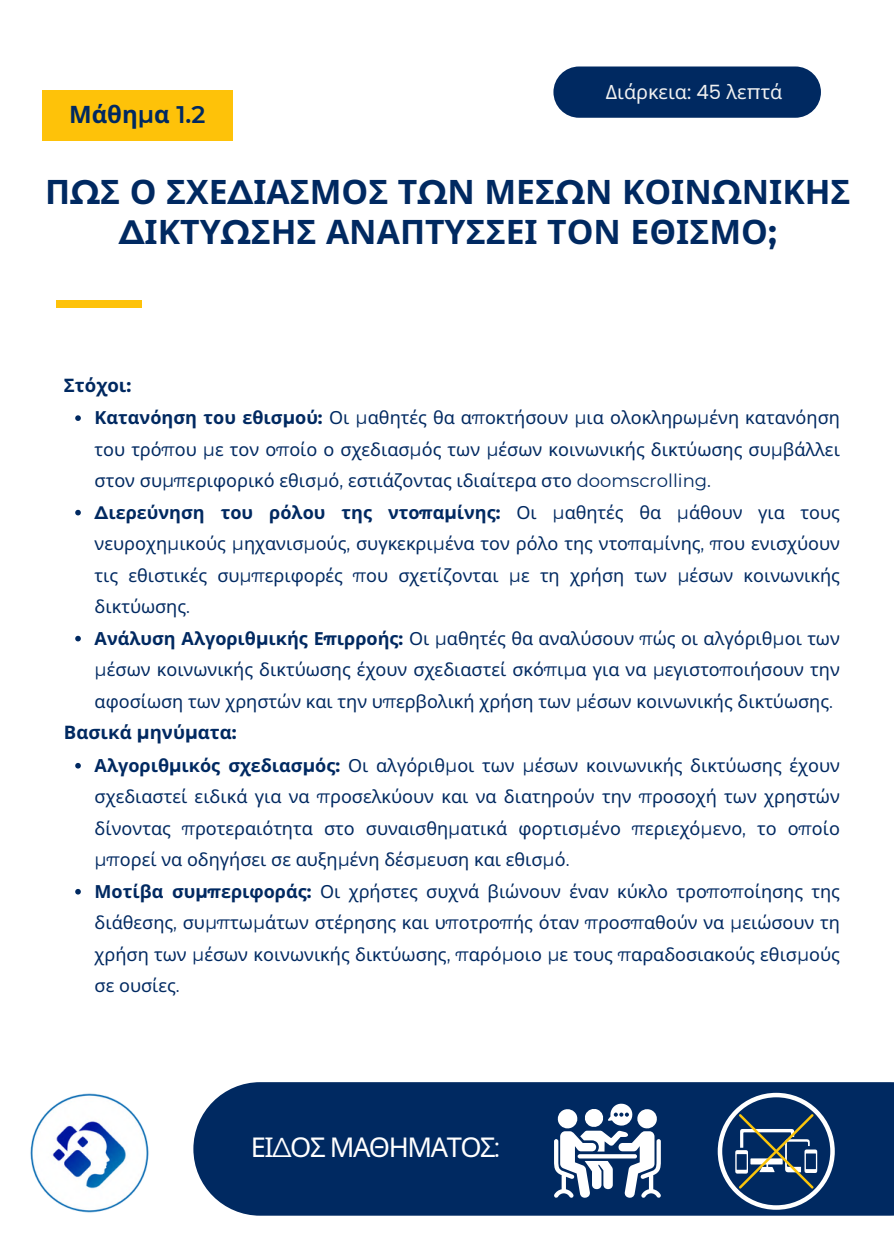
<style>
.page{position:relative;width:894px;height:1233px;background:#fff}
.page>*{position:absolute;margin:0;border:0;box-sizing:border-box;transform-origin:0 0}
.t1{font:700 33.75px/39.3px "Noto Sans";color:#002961;text-align:center}
.t2{font:27.3px "Noto Sans";letter-spacing:-.055em;color:#fff}
.t3{font:700 24px "Noto Sans";color:#002961}
.t4{font:19.65px "Noto Sans";color:#f1f1f1}
.t5{font:700 18.6px "Noto Sans";color:#002961}
.t6{font:18px/31.5px "Noto Sans";color:#002961;text-align:justify}
.s1{font-family:"Montserrat";font-weight:600}
.s2{font-family:"Poppins"}
.s3{font-family:"Montserrat"}
.s4{font-weight:700}
.s5{font-family:"Montserrat";font-weight:700}
</style>
<div class="page">
<div style="left:56px;top:301px;width:85px;height:7px;background:#fec209"></div>
<div style="left:42px;top:90px;width:190px;height:51px;background:#fec209"></div>
<div style="left:553px;top:67px;width:267px;height:51px;background:#002961;border-radius:26px"></div>
<img style="left:30px;top:1093px;width:119px;height:120px">
<svg style="left:75px;top:415px;width:6px;height:6px"></svg>
<svg style="left:75px;top:510px;width:6px;height:5px"></svg>
<svg style="left:75px;top:636px;width:6px;height:5px"></svg>
<svg style="left:75px;top:763px;width:6px;height:6px"></svg>
<svg style="left:75px;top:889px;width:6px;height:6px"></svg>
<div style="left:193px;top:1082px;width:700px;height:134px;background:#002961"></div>
<svg style="left:553px;top:1102px;width:108px;height:98px"></svg>
<svg style="left:717px;top:1093px;width:117px;height:117px"></svg>
<p class="t3" style="left:69px;top:97px;width:138px">Μάθη<span class="s1">μ</span>α <span class="s1">1.2</span></p>
<p class="t4" style="left:605px;top:78px;width:178px">Διάρκεια<span class="s2">: 45</span> λε<span class="s2">π</span>τά</p>
<h4 class="t1" style="left:45px;top:172px;width:806px">Π<span class="s3">Ω</span>Σ Ο ΣΧΕ<span class="s3">Δ</span>ΙΑΣΜΟΣ Τ<span class="s3">Ω</span>Ν ΜΕΣ<span class="s3">Ω</span>Ν ΚΟΙΝ<span class="s3">Ω</span>ΝΙΚΗΣ<br><span class="s3">Δ</span>ΙΚΤΥ<span class="s3">Ω</span>ΣΗΣ ΑΝΑΠΤΥΣΣΕΙ ΤΟΝ ΕΘΙΣΜΟ<span class="s3">;</span></h4>
<p class="t5" style="left:64px;top:372px;width:69px">Στόχοι<span class="s3">:</span></p>
<h1 class="t6" style="left:95px;top:402px;width:746px"><span class="s4">Κατανόηση του εθισ</span><span class="s5">μ</span><span class="s4">ού</span><span class="s5">:</span> Οι <span class="s3">μ</span>αθητές θα α<span class="s3">π</span>οκτήσουν <span class="s3">μ</span>ια ολοκληρω<span class="s3">μ</span>ένη κατανόηση του τρό<span class="s3">π</span>ου <span class="s3">μ</span>ε τον ο<span class="s3">π</span>οίο ο σχεδιασ<span class="s3">μ</span>ός των <span class="s3">μ</span>έσων κοινωνικής δικτύωσης συ<span class="s3">μ</span>βάλλει στον συ<span class="s3">μπ</span>εριφορικό εθισ<span class="s3">μ</span>ό<span class="s3">,</span> εστιάζοντας ιδιαίτερα στο <span class="s3">doomscrolling.</span></h1>
<p class="t6" style="left:95px;top:496px;width:746px"><span class="s5">Δ</span><span class="s4">ιερεύνηση του ρόλου της ντο</span><span class="s5">π</span><span class="s4">α</span><span class="s5">μ</span><span class="s4">ίνης</span><span class="s5">:</span> Οι <span class="s3">μ</span>αθητές θα <span class="s3">μ</span>άθουν για τους νευροχη<span class="s3">μ</span>ικούς <span class="s3">μ</span>ηχανισ<span class="s3">μ</span>ούς<span class="s3">,</span> συγκεκρι<span class="s3">μ</span>ένα τον ρόλο της ντο<span class="s3">π</span>α<span class="s3">μ</span>ίνης<span class="s3">, π</span>ου ενισχύουν τις εθιστικές συ<span class="s3">μπ</span>εριφορές <span class="s3">π</span>ου σχετίζονται <span class="s3">μ</span>ε τη χρήση</p>
<h4 class="t6" style="left:634px;top:559px;width:207px">των <span class="s3">μ</span>έσων κοινωνικής</h4>
<h4 class="t6" style="left:95px;top:591px;width:746px;text-align:left">δικτύωσης<span class="s3">.<br></span><span class="s4">Ανάλυση Αλγοριθ</span><span class="s5">μ</span><span class="s4">ικής Ε</span><span class="s5">π</span><span class="s4">ιρροής</span><span class="s5">:</span> Οι <span class="s3">μ</span>αθητές θα αναλύσουν <span class="s3">π</span>ώς οι αλγόριθ<span class="s3">μ</span>οι των <span class="s3">μ</span>έσων κοινωνικής δικτύωσης έχουν σχεδιαστεί σκό<span class="s3">π</span>ι<span class="s3">μ</span>α για να <span class="s3">μ</span>εγιστο<span class="s3">π</span>οιήσουν την αφοσίωση των χρηστών και την υ<span class="s3">π</span>ερβολική χρήση των <span class="s3">μ</span>έσων κοινωνικής δικτύωσης<span class="s3">.</span></h4>
<p class="t5" style="left:64px;top:719px;width:174px">Βασικά <span class="s3">μ</span>ηνύ<span class="s3">μ</span>ατα<span class="s3">:</span></p>
<p class="t6" style="left:95px;top:749px;width:746px"><span class="s4">Αλγοριθ</span><span class="s5">μ</span><span class="s4">ικός σχεδιασ</span><span class="s5">μ</span><span class="s4">ός</span><span class="s5">:</span> Οι αλγόριθ<span class="s3">μ</span>οι των <span class="s3">μ</span>έσων κοινωνικής δικτύωσης έχουν σχεδιαστεί ειδικά για να <span class="s3">π</span>ροσελκύουν και να διατηρούν την <span class="s3">π</span>ροσοχή των χρηστών δίνοντας <span class="s3">π</span>ροτεραιότητα στο συναισθη<span class="s3">μ</span>ατικά φορτισ<span class="s3">μ</span>ένο <span class="s3">π</span>εριεχό<span class="s3">μ</span>ενο<span class="s3">,</span></p>
<p class="t6" style="left:757px;top:812px;width:84px">το ο<span class="s3">π</span>οίο</p>
<p class="t6" style="left:95px;top:844px;width:746px;text-align:left"><span class="s3">μπ</span>ορεί να οδηγήσει σε αυξη<span class="s3">μ</span>ένη δέσ<span class="s3">μ</span>ευση και εθισ<span class="s3">μ</span>ό<span class="s3">.<br></span><span class="s4">Μοτίβα συ</span><span class="s5">μπ</span><span class="s4">εριφοράς</span><span class="s5">:</span> Οι χρήστες συχνά βιώνουν έναν κύκλο τρο<span class="s3">π</span>ο<span class="s3">π</span>οίησης της διάθεσης<span class="s3">,</span> συ<span class="s3">μπ</span>τω<span class="s3">μ</span>άτων στέρησης και υ<span class="s3">π</span>οτρο<span class="s3">π</span>ής όταν <span class="s3">π</span>ροσ<span class="s3">π</span>αθούν να <span class="s3">μ</span>ειώσουν τη χρήση των <span class="s3">μ</span>έσων κοινωνικής δικτύωσης<span class="s3">, π</span>αρό<span class="s3">μ</span>οιο <span class="s3">μ</span>ε τους <span class="s3">π</span>αραδοσιακούς εθισ<span class="s3">μ</span>ούς</p>
<p class="t6" style="left:95px;top:970px;width:87px">σε ουσίες<span class="s3">.</span></p>
<p class="t2" style="left:251px;top:1128px;width:251px">ΕΙ<span class="s3">Δ</span>ΟΣ ΜΑΘΗΜΑΤΟΣ<span class="s3">:</span></p>
</div>
